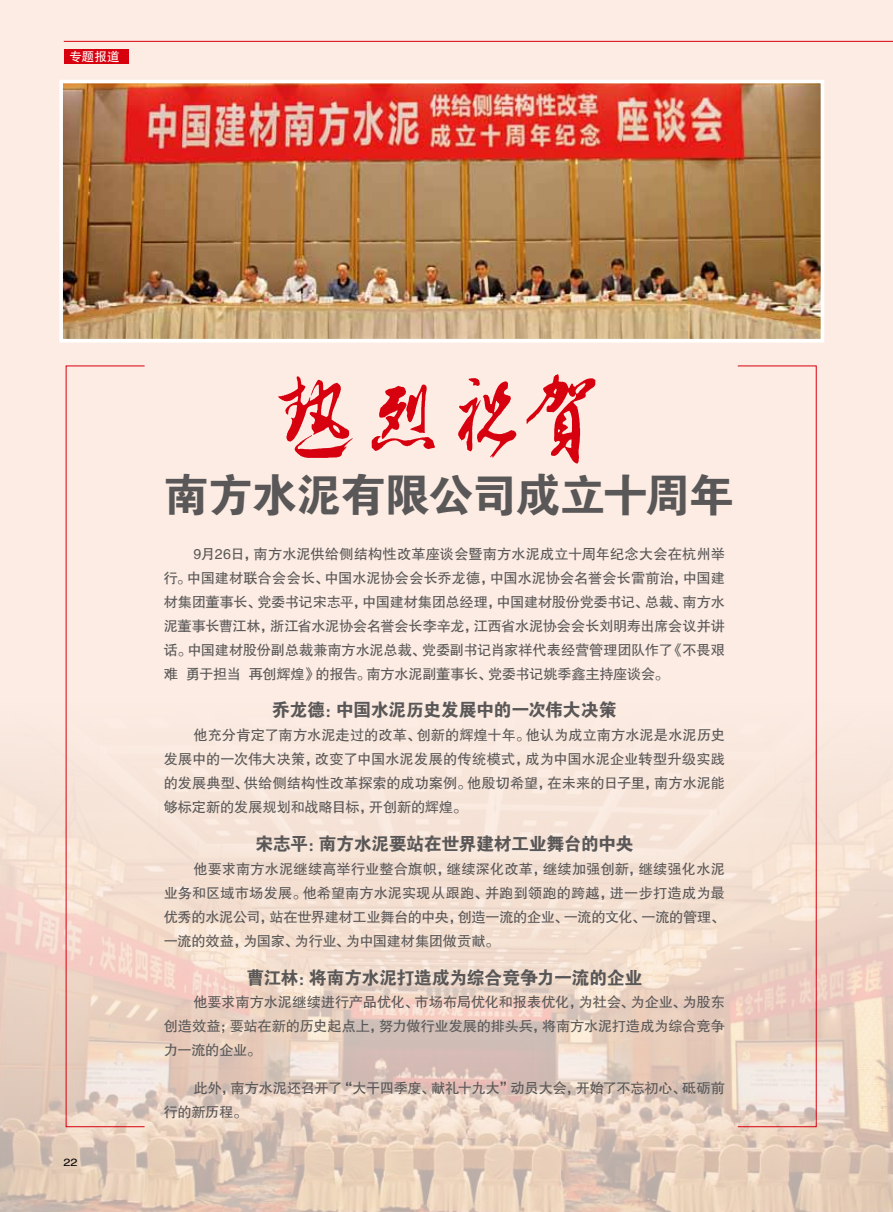
<style>
.page{position:relative;width:893px;height:1212px;background:#fcece3}
.page>*{position:absolute;margin:0;border:0;box-sizing:border-box;transform-origin:0 0}
.t1{font:45.75px "FZDHTJW GB1 0";letter-spacing:-.035em;color:#595757}
.t2{font:18px "FZDHTJW GB1 0";letter-spacing:-.025em;color:#595757}
.t3{font:14.25px/24px "FZHTJW GB1 0";letter-spacing:-.02em;color:#595757;text-align:justify}
.t4{font:12.6px "FZHTJW GB1 0";color:#fff}
.t5{font:10.5px "Helvetica";color:#000;scale:1.2 1}
</style>
<div class="page">
<img style="left:64px;top:85px;width:755px;height:252px">
<div style="left:59px;top:80px;width:765px;height:262px;border:4px solid #fff"></div>
<img style="left:0;top:699px;width:893px;height:513px">
<hr style="left:64px;top:41px;width:829px;height:1px;background:#d7000f">
<div style="left:64px;top:49px;width:65px;height:14px;background:#d7000f"></div>
<svg style="left:526px;top:374px;width:69px;height:90px"></svg>
<svg style="left:458px;top:378px;width:58px;height:80px"></svg>
<svg style="left:278px;top:376px;width:75px;height:82px"></svg>
<svg style="left:372px;top:384px;width:63px;height:67px"></svg>
<p class="t4" style="left:69px;top:49px;width:52px">专题报道</p>
<p class="t5" style="left:63px;top:1154px;width:13px">22</p>
<h1 class="t1" style="left:163px;top:470px;width:572px">南方水泥有限公司成立十周年</h1>
<p class="t3" style="left:164px;top:542px;width:563px;text-indent:30px">9月26日，南方水泥供给侧结构性改革座谈会暨南方水泥成立十周年纪念大会在杭州举行。中国建材联合会会长、中国水泥协会会长乔龙德，中国水泥协会名誉会长雷前治，中国建材集团董事长、党委书记宋志平，中国建材集团总经理，中国建材股份党委书记、总裁、南方水泥董事长曹江林，浙江省水泥协会名誉会长李辛龙，江西省水泥协会会长刘明寿出席会议并讲话。中国建材股份副总裁兼南方水泥总裁、党委副书记肖家祥代表经营管理团队作了《不畏艰难 勇于担当 再创辉煌》的报告。南方水泥副董事长、党委书记姚季鑫主持座谈会。</p>
<p class="t2" style="left:272px;top:700px;width:346px">乔龙德：中国水泥历史发展中的一次伟大决策</p>
<p class="t3" style="left:164px;top:723px;width:563px;text-indent:30px">他充分肯定了南方水泥走过的改革、创新的辉煌十年。他认为成立南方水泥是水泥历史发展中的一次伟大决策，改变了中国水泥发展的传统模式，成为中国水泥企业转型升级实践的发展典型、供给侧结构性改革探索的成功案例。他殷切希望，在未来的日子里，南方水泥能够标定新的发展规划和战略目标，开创新的辉煌。</p>
<p class="t2" style="left:255px;top:834px;width:380px">宋志平：南方水泥要站在世界建材工业舞台的中央</p>
<p class="t3" style="left:164px;top:857px;width:563px;text-indent:30px">他要求南方水泥继续高举行业整合旗帜，继续深化改革，继续加强创新，继续强化水泥业务和区域市场发展。他希望南方水泥实现从跟跑、并跑到领跑的跨越，进一步打造成为最优秀的水泥公司，站在世界建材工业舞台的中央，创造一流的企业、一流的文化、一流的管理、一流的效益，为国家、为行业、为中国建材集团做贡献。</p>
<p class="t2" style="left:246px;top:967px;width:397px">曹江林：将南方水泥打造成为综合竞争力一流的企业</p>
<p class="t3" style="left:164px;top:990px;width:563px;text-indent:30px">他要求南方水泥继续进行产品优化、市场布局优化和报表优化，为社会、为企业、为股东创造效益；要站在新的历史起点上，努力做行业发展的排头兵，将南方水泥打造成为综合竞争力一流的企业。</p>
<p class="t3" style="left:164px;top:1076px;width:563px;text-indent:30px">此外，南方水泥还召开了“大干四季度、献礼十九大”动员大会，开始了不忘初心、砥砺前行的新历程。</p>
</div>
